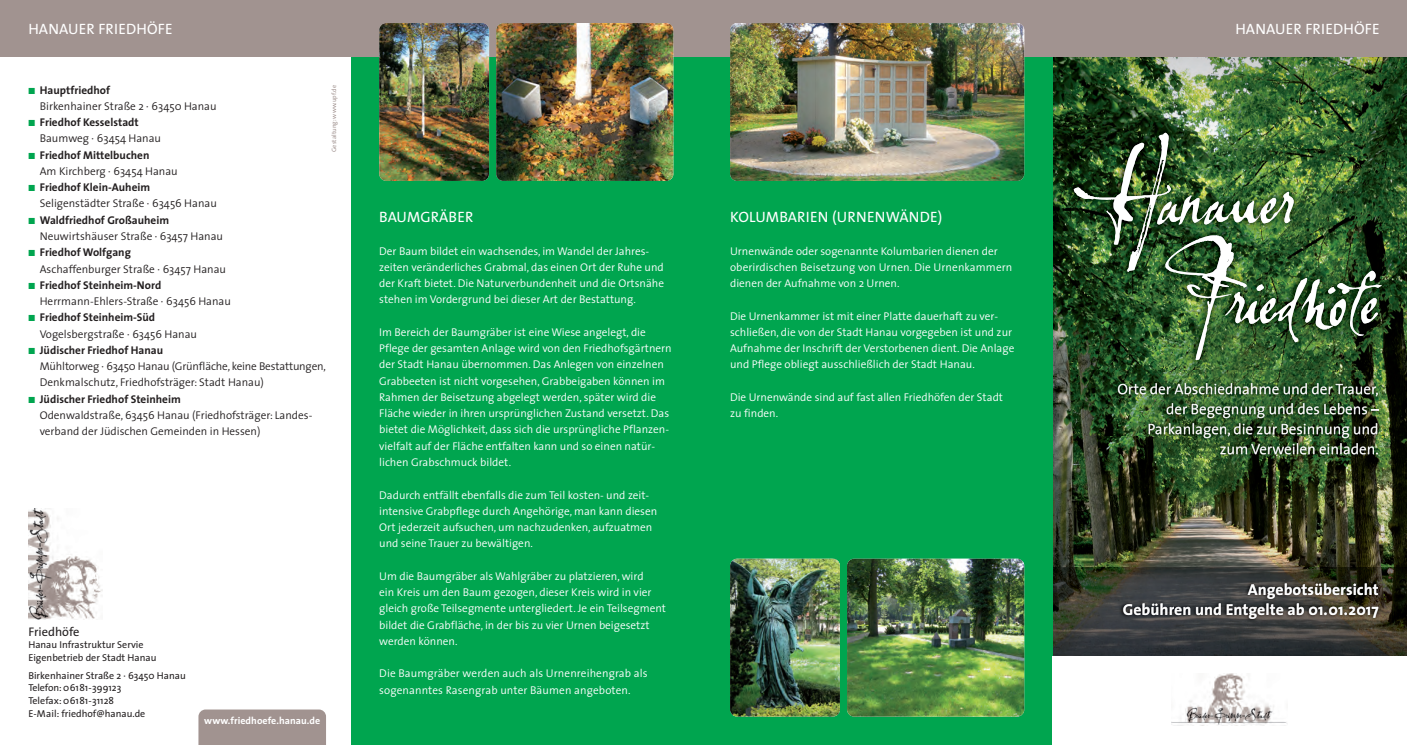
<style>
.page{position:relative;width:1407px;height:745px;background:#fff}
.page>*{position:absolute;margin:0;border:0;box-sizing:border-box;transform-origin:0 0}
.t1{font:100px/100px "Lassigue D Mato";letter-spacing:-.025em;color:#fff}
.t2{font:700 15.62px/20px "The Sans";letter-spacing:.01em;color:#fff;text-align:right}
.t3{font:300 15px/20px "The Sans";color:#fff;text-align:right}
.t4{font:15px "The Sans";letter-spacing:.01em;color:#fff}
.t5{font:12.5px "The Sans";color:#231f20}
.t6{font:300 11.25px/16.2px "The Sans";color:#fff}
.t7{font:300 11.25px/16.2px "The Sans";color:#231f20}
.t8{font:700 11.25px/16.2px "The Sans";color:#231f20}
.t9{font:10px/12.5px "The Sans";color:#231f20}
.t10{font:700 10px "The Sans";letter-spacing:.005em;color:#fff}
.t11{font:6.25px "The Sans";letter-spacing:.005em;color:#a19390}
.s1{color:#00a54f}
.s2{font-weight:700}
.s3{font-weight:300}
</style>
<div class="page">
<img style="left:1052px;top:57px;width:355px;height:40px">
<div style="left:198px;top:709px;width:128px;height:35px;background:#a19390"></div>
<div style="left:0;top:0;width:1407px;height:57px;background:#a19390"></div>
<img style="left:28px;top:508px;width:74px;height:111px">
<img style="left:1052px;top:97px;width:355px;height:273px">
<img style="left:1073px;top:132px;width:98px;height:108px">
<img style="left:1157px;top:201px;width:21px;height:23px">
<img style="left:1178px;top:191px;width:116px;height:33px">
<img style="left:1165px;top:235px;width:82px;height:125px">
<img style="left:1225px;top:291px;width:14px;height:32px">
<img style="left:1239px;top:284px;width:26px;height:41px">
<img style="left:1260px;top:297px;width:13px;height:27px">
<img style="left:1273px;top:277px;width:34px;height:65px">
<img style="left:1301px;top:278px;width:32px;height:51px">
<img style="left:1327px;top:287px;width:10px;height:39px">
<img style="left:1337px;top:270px;width:45px;height:66px">
<img style="left:1361px;top:297px;width:18px;height:27px">
<div style="left:351px;top:57px;width:701px;height:687px;background:#00a54f"></div>
<img style="left:379px;top:23px;width:110px;height:158px;border-radius:7px">
<img style="left:496px;top:23px;width:177px;height:158px;border-radius:7px">
<img style="left:1052px;top:370px;width:355px;height:286px">
<img style="left:1203px;top:434px;width:41px;height:4px">
<img style="left:1220px;top:443px;width:129px;height:11px">
<img style="left:1248px;top:583px;width:97px;height:15px">
<img style="left:1123px;top:603px;width:133px;height:12px">
<svg style="left:1324px;top:606px;width:23px;height:8px"></svg>
<img style="left:1349px;top:606px;width:29px;height:11px">
<img style="left:1118px;top:383px;width:114px;height:11px">
<img style="left:1166px;top:403px;width:89px;height:15px">
<img style="left:1149px;top:423px;width:95px;height:11px">
<img style="left:1172px;top:673px;width:115px;height:52px">
<img style="left:730px;top:23px;width:294px;height:158px;border-radius:7px">
<img style="left:730px;top:558px;width:110px;height:158px;border-radius:7px">
<img style="left:847px;top:558px;width:177px;height:158px;border-radius:7px">
<h3 class="t4" style="left:28px;top:23px;width:146px">HANAUER FRIEDHÖFE</h3>
<h3 class="t4" style="left:1235px;top:23px;width:146px">HANAUER FRIEDHÖFE</h3>
<p class="t7" style="left:40px;top:83px;width:178px;text-indent:-11px"><span class="s1">■</span> <span class="s2">Hauptfriedhof<br></span>Birkenhainer Straße 2 · 63450 Hanau</p>
<p class="t8" style="left:40px;top:115px;width:123px;text-indent:-11px"><span class="s1">■</span> Friedhof Kesselstadt<br><span class="s3">Baumweg · 63454 Hanau</span></p>
<p class="t7" style="left:40px;top:148px;width:139px;text-indent:-11px"><span class="s1">■</span> <span class="s2">Friedhof Mittelbuchen<br></span>Am Kirchberg · 63454 Hanau</p>
<p class="t7" style="left:40px;top:180px;width:179px;text-indent:-11px"><span class="s1">■</span> <span class="s2">Friedhof Klein-Auheim<br></span>Seligenstädter Straße · 63456 Hanau</p>
<p class="t7" style="left:40px;top:213px;width:185px;text-indent:-11px"><span class="s1">■</span> <span class="s2">Waldfriedhof Großauheim<br></span>Neuwirtshäuser Straße · 63457 Hanau</p>
<p class="t7" style="left:40px;top:245px;width:188px;text-indent:-11px"><span class="s1">■</span> <span class="s2">Friedhof Wolfgang<br></span>Aschaffenburger Straße · 63457 Hanau</p>
<p class="t7" style="left:40px;top:278px;width:193px;text-indent:-11px"><span class="s1">■</span> <span class="s2">Friedhof Steinheim-Nord<br></span>Herrmann-Ehlers-Straße · 63456 Hanau</p>
<p class="t7" style="left:40px;top:310px;width:159px;text-indent:-11px"><span class="s1">■</span> <span class="s2">Friedhof Steinheim-Süd<br></span>Vogelsbergstraße · 63456 Hanau</p>
<p class="t7" style="left:40px;top:343px;width:288px;text-indent:-11px"><span class="s1">■</span> <span class="s2">Jüdischer Friedhof Hanau<br></span>Mühltorweg · 63450 Hanau (Grünfläche, keine Bestattungen,<br>Denkmalschutz, Friedhofsträger: Stadt Hanau)</p>
<p class="t7" style="left:40px;top:392px;width:274px;text-indent:-11px"><span class="s1">■</span> <span class="s2">Jüdischer Friedhof Steinheim<br></span>Odenwaldstraße, 63456 Hanau (Friedhofsträger: Landes&shy;verband der Jüdischen Gemeinden in Hessen)</p>
<p class="t11" style="left:331px;top:152px;width:68px;rotate:-90deg">Gestaltung: www.upf.de</p>
<p class="t5" style="left:28px;top:626px;width:53px">Friedhöfe</p>
<p class="t9" style="left:28px;top:639px;width:130px">Hanau Infrastruktur Servie<br>Eigenbetrieb der Stadt Hanau</p>
<p class="t9" style="left:28px;top:669px;width:159px">Birkenhainer Straße 2 · 63450 Hanau<br>Telefon:06181-399123<br>Telefax:06181-31128<br>E-Mail: friedhof@hanau.de</p>
<p class="t10" style="left:204px;top:716px;width:118px">www.friedhoefe.hanau.de</p>
<h3 class="t4" style="left:379px;top:211px;width:96px">BAUMGRÄBER</h3>
<p class="t6" style="left:379px;top:244px;width:286px">Der Baum bildet ein wachsendes, im Wandel der Jahres - zeiten veränderliches Grabmal, das einen Ort der Ruhe und der Kraft bietet. Die Naturverbundenheit und die Ortsnähe stehen im Vordergrund bei dieser Art der Bestattung.</p>
<p class="t6" style="left:379px;top:325px;width:294px">Im Bereich der Baumgräber ist eine Wiese angelegt, die Pflege der gesamten Anlage wird von den Friedhofsgärtnern der Stadt Hanau übernommen. Das Anlegen von einzelnen Grabbeeten ist nicht vorgesehen, Grabbeigaben können im Rahmen der Beisetzung abgelegt werden, später wird die Fläche wieder in ihren ursprünglichen Zustand versetzt. Das bietet die Möglichkeit, dass sich die ursprüngliche Pflanzen&shy;vielfalt auf der Fläche entfalten kann und so einen natür - lichen Grabschmuck bildet.</p>
<p class="t6" style="left:379px;top:487px;width:279px">Dadurch entfällt ebenfalls die zum Teil kosten- und zeit - intensive Grabpflege durch Angehörige, man kann diesen Ort jederzeit aufsuchen, um nachzudenken, aufzuatmen und seine Trauer zu bewältigen.</p>
<p class="t6" style="left:379px;top:569px;width:288px">Um die Baumgräber als Wahlgräber zu platzieren, wird<br>ein Kreis um den Baum gezogen, dieser Kreis wird in vier gleich große Teilsegmente untergliedert. Je ein Teilsegment bildet die Grabfläche, in der bis zu vier Urnen beigesetzt werden können.</p>
<p class="t6" style="left:379px;top:666px;width:270px">Die Baumgräber werden auch als Urnenreihengrab als sogenanntes Rasengrab unter Bäumen angeboten.</p>
<h1 class="t1" style="left:1153px;top:156px;width:227px;text-indent:-59px">Hanauer<br>Friedhöfe</h1>
<h3 class="t4" style="left:730px;top:211px;width:214px">KOLUMBARIEN (URNENWÄNDE)</h3>
<p class="t6" style="left:730px;top:244px;width:284px">Urnenwände oder sogenannte Kolumbarien dienen der oberirdischen Beisetzung von Urnen. Die Urnenkammern dienen der Aufnahme von 2 Urnen.</p>
<p class="t6" style="left:730px;top:309px;width:286px">Die Urnenkammer ist mit einer Platte dauerhaft zu ver&shy;schließen, die von der Stadt Hanau vorgegeben ist und zur Aufnahme der Inschrift der Verstorbenen dient. Die Anlage und Pflege obliegt ausschließlich der Stadt Hanau.</p>
<p class="t6" style="left:730px;top:390px;width:274px">Die Urnenwände sind auf fast allen Friedhöfen der Stadt zu finden.</p>
<h3 class="t3" style="left:1117px;top:381px;width:263px">Orte der Abschiednahme und der Trauer, der Begegnung und des Lebens –<br>Parkanlagen, die zur Besinnung und zum Verweilen einladen.</h3>
<h2 class="t2" style="left:1123px;top:580px;width:257px">Angebotsübersicht<br>Gebühren und Entgelte ab 01.01.2017</h2>
</div>
